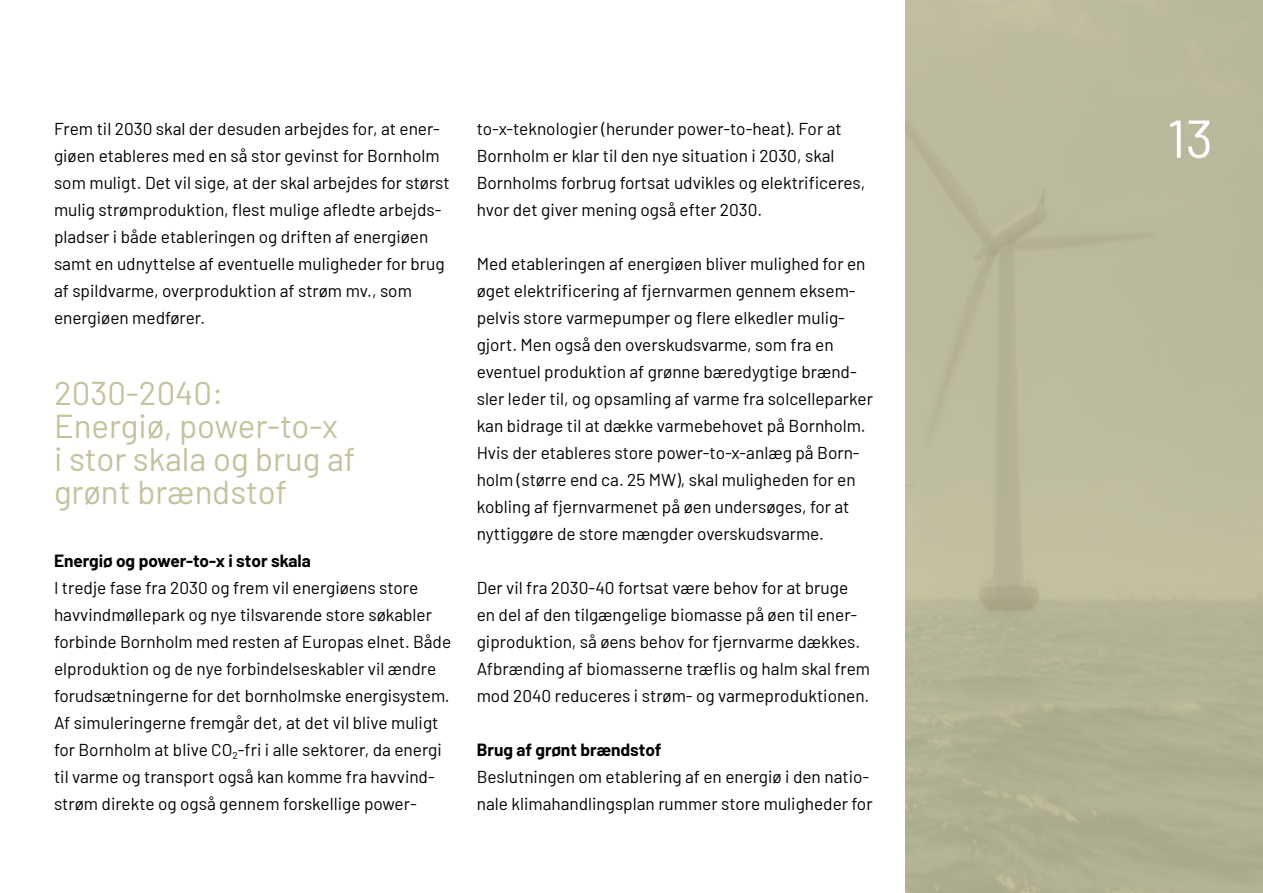
<style>
.page{position:relative;width:1263px;height:893px;background:#fff}
.page>*{position:absolute;margin:0;border:0;box-sizing:border-box;transform-origin:0 0}
.t1{font:53.25px "Barlow";color:#fff}
.t2{font:33px/33px "Barlow";color:#c6c19d}
.t3{font:17.25px/27px "Barlow";color:#000}
.t4{font:700 17.25px "Barlow";color:#000}
</style>
<div class="page">
<div style="left:906px;top:0;width:357px;height:893px;background:linear-gradient(to right,#b9b89a,#b8b79a)"></div>
<p class="t3" style="left:54px;top:114px;width:397px">Frem til 2030 skal der desuden arbejdes for, at ener&shy;giøen etableres med en så stor gevinst for Bornholm som muligt. Det vil sige, at der skal arbejdes for størst mulig strømproduktion, flest mulige afledte arbejds&shy;pladser i både etableringen og driften af energiøen samt en udnyttelse af eventuelle muligheder for brug af spildvarme, overproduktion af strøm mv., som energiøen medfører.</p>
<h2 class="t2" style="left:54px;top:374px;width:303px">2030-2040:<br>Energiø, power-to-x<br>i stor skala og brug af grønt brændstof</h2>
<p class="t4" style="left:54px;top:548px;width:258px">Energiø og power-to-x i stor skala</p>
<p class="t3" style="left:54px;top:573px;width:399px">I tredje fase fra 2030 og frem vil energiøens store havvindmøllepark og nye tilsvarende store søkabler forbinde Bornholm med resten af Europas elnet. Både elproduktion og de nye forbindelseskabler vil ændre forudsætningerne for det bornholmske energisystem.<br>Af simuleringerne fremgår det, at det vil blive muligt for Bornholm at blive CO<sub>2</sub>-fri i alle sektorer, da energi til varme og transport også kan komme fra havvind&shy;strøm direkte og også gennem forskellige power-</p>
<p class="t3" style="left:477px;top:114px;width:390px">to-x-teknologier (herunder power-to-heat). For at Bornholm er klar til den nye situation i 2030, skal Bornholms forbrug fortsat udvikles og elektrificeres, hvor det giver mening også efter 2030.</p>
<p class="t3" style="left:477px;top:249px;width:398px">Med etableringen af energiøen bliver mulighed for en øget elektrificering af fjernvarmen gennem eksem&shy;pelvis store varmepumper og flere elkedler mulig&shy;gjort. Men også den overskudsvarme, som fra en eventuel produktion af grønne bæredygtige brænd&shy;sler leder til, og opsamling af varme fra solcelleparker kan bidrage til at dække varmebehovet på Bornholm.<br>Hvis der etableres store power-to-x-anlæg på Born&shy;holm (større end ca. 25 MW), skal muligheden for en kobling af fjernvarmenet på øen undersøges, for at nyttiggøre de store mængder overskudsvarme.</p>
<p class="t3" style="left:477px;top:573px;width:395px">Der vil fra 2030-40 fortsat være behov for at bruge en del af den tilgængelige biomasse på øen til ener&shy;giproduktion, så øens behov for fjernvarme dækkes.<br>Afbrænding af biomasserne træflis og halm skal frem mod 2040 reduceres i strøm- og varmeproduktionen.</p>
<p class="t4" style="left:477px;top:737px;width:186px">Brug af grønt brændstof</p>
<p class="t3" style="left:477px;top:762px;width:397px">Beslutningen om etablering af en energiø i den natio&shy;nale klimahandlingsplan rummer store muligheder for</p>
<h1 class="t1" style="left:1167px;top:100px;width:48px">13</h1>
</div>
